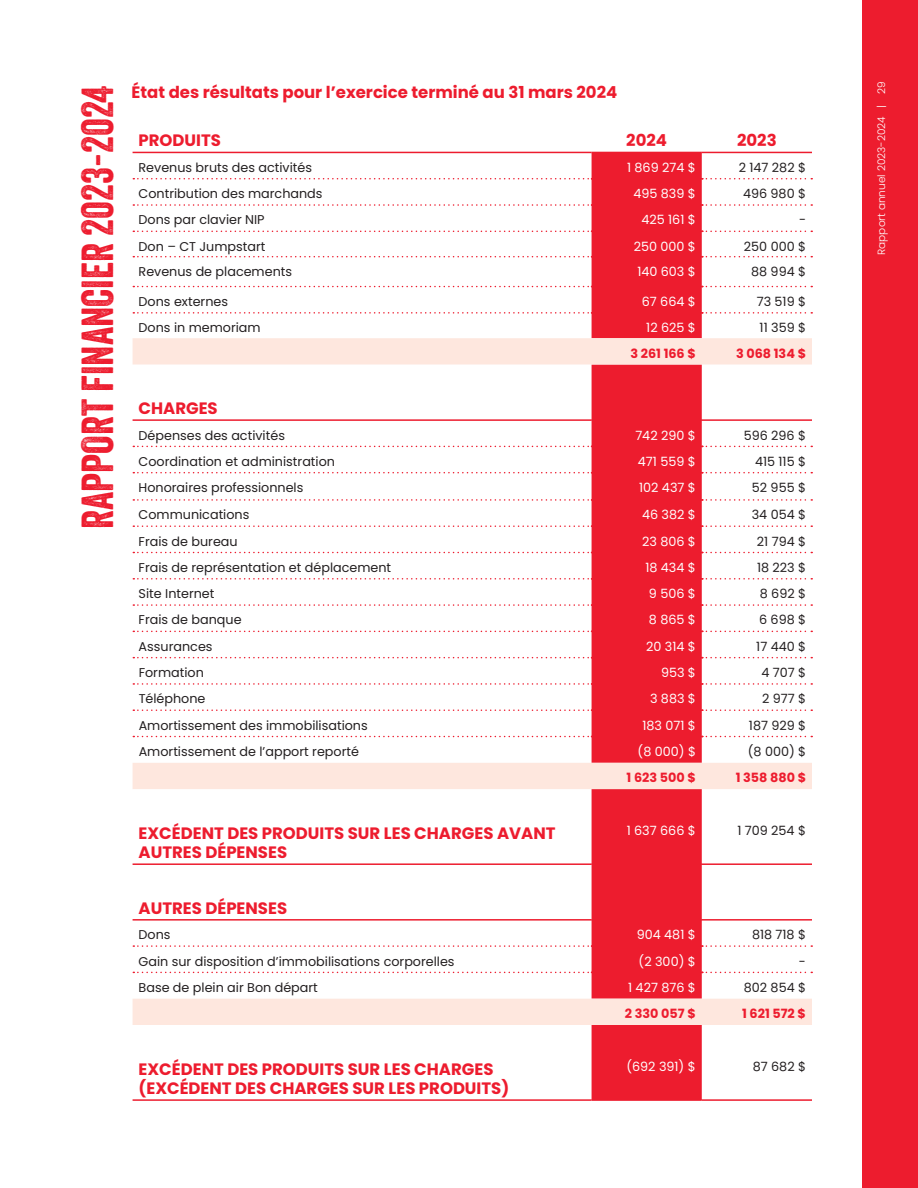
<style>
.page{position:relative;width:918px;height:1188px;background:#fff}
.page>*{position:absolute;margin:0;border:0;box-sizing:border-box;transform-origin:0 0}
.t1{font:43.5px "Veneer";color:#ed1c2e}
.t2{font:700 16.5px/19.5px "Poppins";color:#ed1c2e}
.t3{font:12.75px "Poppins";color:#231f20}
.t4{font:12.75px "Poppins";color:#fff}
.t5{font:700 12.75px "Poppins";color:#ed1c2e}
.t6{font:300 10.5px "Poppins";color:#fff}
</style>
<div class="page">
<div style="left:592px;top:153px;width:110px;height:946px;background:#ed1c2e"></div>
<svg style="left:133px;top:338px;width:679px;height:687px"></svg>
<hr style="left:133px;top:152px;width:459px;height:1px;background:#ed1c2e">
<hr style="left:592px;top:152px;width:110px;height:1px;background:#ed1c2e">
<hr style="left:702px;top:152px;width:110px;height:1px;background:#ed1c2e">
<hr style="left:133px;top:419px;width:459px;height:2px;background:#ed1c2e">
<hr style="left:592px;top:419px;width:110px;height:2px;background:#ed1c2e">
<hr style="left:702px;top:419px;width:110px;height:2px;background:#ed1c2e">
<hr style="left:133px;top:863px;width:459px;height:2px;background:#ed1c2e">
<hr style="left:592px;top:863px;width:110px;height:2px;background:#ed1c2e">
<hr style="left:702px;top:863px;width:110px;height:2px;background:#ed1c2e">
<hr style="left:133px;top:919px;width:459px;height:2px;background:#ed1c2e">
<hr style="left:592px;top:919px;width:110px;height:2px;background:#ed1c2e">
<hr style="left:702px;top:919px;width:110px;height:2px;background:#ed1c2e">
<hr style="left:133px;top:1099px;width:459px;height:2px;background:#ed1c2e">
<hr style="left:592px;top:1099px;width:110px;height:2px;background:#ed1c2e">
<hr style="left:702px;top:1099px;width:110px;height:2px;background:#ed1c2e">
<svg style="left:137px;top:178px;width:675px;height:1px"></svg>
<svg style="left:137px;top:204px;width:675px;height:2px"></svg>
<svg style="left:137px;top:231px;width:675px;height:1px"></svg>
<svg style="left:137px;top:256px;width:675px;height:1px"></svg>
<svg style="left:137px;top:286px;width:675px;height:1px"></svg>
<svg style="left:137px;top:312px;width:675px;height:2px"></svg>
<svg style="left:137px;top:446px;width:675px;height:1px"></svg>
<svg style="left:137px;top:472px;width:675px;height:1px"></svg>
<svg style="left:137px;top:499px;width:675px;height:2px"></svg>
<svg style="left:137px;top:525px;width:675px;height:2px"></svg>
<svg style="left:137px;top:552px;width:675px;height:1px"></svg>
<svg style="left:137px;top:578px;width:675px;height:2px"></svg>
<svg style="left:133px;top:604px;width:679px;height:2px"></svg>
<svg style="left:133px;top:631px;width:679px;height:1px"></svg>
<svg style="left:133px;top:657px;width:679px;height:1px"></svg>
<svg style="left:133px;top:683px;width:679px;height:2px"></svg>
<svg style="left:133px;top:709px;width:679px;height:2px"></svg>
<svg style="left:133px;top:736px;width:679px;height:1px"></svg>
<svg style="left:133px;top:945px;width:679px;height:2px"></svg>
<svg style="left:133px;top:972px;width:679px;height:1px"></svg>
<img style="left:132px;top:151px;width:5px;height:448px">
<div style="left:862px;top:0;width:56px;height:1188px;background:#ed1c2e"></div>
<h1 class="t1" style="left:71px;top:529px;width:445px;rotate:-90deg">RAPPORT FINANCIER 2023-2024</h1>
<p class="t6" style="left:876px;top:255px;width:175px;rotate:-90deg">Rapport annuel 2023-2024 | 29</p>
<p class="t2" style="left:132px;top:83px;width:487px">État des résultats pour l’exercice terminé au 31 mars 2024</p>
<p class="t2" style="left:139px;top:131px;width:84px">PRODUITS</p>
<p class="t2" style="left:626px;top:131px;width:42px">2024</p>
<p class="t2" style="left:737px;top:131px;width:41px">2023</p>
<p class="t3" style="left:139px;top:160px;width:175px">Revenus bruts des activités</p>
<p class="t4" style="left:627px;top:160px;width:70px">1 869 274 $</p>
<p class="t3" style="left:739px;top:160px;width:69px">2 147 282 $</p>
<p class="t3" style="left:139px;top:186px;width:186px">Contribution des marchands</p>
<p class="t4" style="left:633px;top:186px;width:64px">495 839 $</p>
<p class="t3" style="left:743px;top:186px;width:64px">496 980 $</p>
<p class="t3" style="left:139px;top:213px;width:128px">Dons par clavier NIP</p>
<p class="t4" style="left:641px;top:213px;width:56px">425 161 $</p>
<p class="t3" style="left:799px;top:213px;width:9px">-</p>
<p class="t3" style="left:139px;top:239px;width:128px">Don – CT Jumpstart</p>
<p class="t4" style="left:634px;top:239px;width:64px">250 000 $</p>
<p class="t3" style="left:744px;top:239px;width:64px">250 000 $</p>
<p class="t3" style="left:139px;top:264px;width:155px">Revenus de placements</p>
<p class="t4" style="left:637px;top:264px;width:60px">140 603 $</p>
<p class="t3" style="left:751px;top:264px;width:56px">88 994 $</p>
<p class="t3" style="left:139px;top:294px;width:91px">Dons externes</p>
<p class="t4" style="left:642px;top:294px;width:56px">67 664 $</p>
<p class="t3" style="left:757px;top:294px;width:51px">73 519 $</p>
<p class="t3" style="left:139px;top:320px;width:124px">Dons in memoriam</p>
<p class="t4" style="left:646px;top:320px;width:51px">12 625 $</p>
<p class="t3" style="left:760px;top:320px;width:48px">11 359 $</p>
<p class="t5" style="left:630px;top:346px;width:67px">3 261 166 $</p>
<p class="t5" style="left:736px;top:346px;width:72px">3 068 134 $</p>
<p class="t2" style="left:139px;top:399px;width:81px">CHARGES</p>
<p class="t3" style="left:139px;top:428px;width:148px">Dépenses des activités</p>
<p class="t4" style="left:635px;top:428px;width:62px">742 290 $</p>
<p class="t3" style="left:744px;top:428px;width:64px">596 296 $</p>
<p class="t3" style="left:139px;top:454px;width:198px">Coordination et administration</p>
<p class="t4" style="left:638px;top:454px;width:59px">471 559 $</p>
<p class="t3" style="left:755px;top:454px;width:53px">415 115 $</p>
<p class="t3" style="left:139px;top:480px;width:166px">Honoraires professionnels</p>
<p class="t4" style="left:639px;top:480px;width:58px">102 437 $</p>
<p class="t3" style="left:752px;top:480px;width:56px">52 955 $</p>
<p class="t3" style="left:139px;top:507px;width:112px">Communications</p>
<p class="t4" style="left:642px;top:507px;width:55px">46 382 $</p>
<p class="t3" style="left:752px;top:507px;width:56px">34 054 $</p>
<p class="t3" style="left:139px;top:534px;width:101px">Frais de bureau</p>
<p class="t4" style="left:642px;top:534px;width:55px">23 806 $</p>
<p class="t3" style="left:757px;top:534px;width:51px">21 794 $</p>
<p class="t3" style="left:139px;top:560px;width:254px">Frais de représentation et déplacement</p>
<p class="t4" style="left:645px;top:560px;width:52px">18 434 $</p>
<p class="t3" style="left:757px;top:560px;width:51px">18 223 $</p>
<p class="t3" style="left:139px;top:586px;width:77px">Site Internet</p>
<p class="t4" style="left:649px;top:586px;width:48px">9 506 $</p>
<p class="t3" style="left:760px;top:586px;width:48px">8 692 $</p>
<p class="t3" style="left:139px;top:613px;width:105px">Frais de banque</p>
<p class="t4" style="left:649px;top:613px;width:48px">8 865 $</p>
<p class="t3" style="left:759px;top:613px;width:49px">6 698 $</p>
<p class="t3" style="left:139px;top:639px;width:75px">Assurances</p>
<p class="t4" style="left:646px;top:639px;width:51px">20 314 $</p>
<p class="t3" style="left:756px;top:639px;width:51px">17 440 $</p>
<p class="t3" style="left:139px;top:665px;width:67px">Formation</p>
<p class="t4" style="left:661px;top:665px;width:36px">953 $</p>
<p class="t3" style="left:761px;top:665px;width:46px">4 707 $</p>
<p class="t3" style="left:139px;top:691px;width:68px">Téléphone</p>
<p class="t4" style="left:650px;top:691px;width:47px">3 883 $</p>
<p class="t3" style="left:762px;top:691px;width:46px">2 977 $</p>
<p class="t3" style="left:139px;top:718px;width:231px">Amortissement des immobilisations</p>
<p class="t4" style="left:643px;top:718px;width:55px">183 071 $</p>
<p class="t3" style="left:749px;top:718px;width:59px">187 929 $</p>
<p class="t3" style="left:139px;top:744px;width:222px">Amortissement de l’apport reporté</p>
<p class="t4" style="left:638px;top:744px;width:60px">(8 000) $</p>
<p class="t3" style="left:748px;top:744px;width:60px">(8 000) $</p>
<p class="t5" style="left:627px;top:770px;width:71px">1 623 500 $</p>
<p class="t5" style="left:736px;top:770px;width:72px">1 358 880 $</p>
<p class="t2" style="left:139px;top:823px;width:418px">EXCÉDENT DES PRODUITS SUR LES CHARGES AVANT<br>AUTRES DÉPENSES</p>
<p class="t4" style="left:627px;top:823px;width:71px">1 637 666 $</p>
<p class="t3" style="left:737px;top:823px;width:70px">1 709 254 $</p>
<p class="t2" style="left:139px;top:898px;width:150px">AUTRES DÉPENSES</p>
<p class="t3" style="left:139px;top:927px;width:33px">Dons</p>
<p class="t4" style="left:637px;top:927px;width:60px">904 481 $</p>
<p class="t3" style="left:752px;top:927px;width:55px">818 718 $</p>
<p class="t3" style="left:139px;top:954px;width:318px">Gain sur disposition d’immobilisations corporelles</p>
<p class="t4" style="left:639px;top:954px;width:59px">(2 300) $</p>
<p class="t3" style="left:799px;top:954px;width:9px">-</p>
<p class="t3" style="left:139px;top:980px;width:181px">Base de plein air Bon départ</p>
<p class="t4" style="left:628px;top:980px;width:69px">1 427 876 $</p>
<p class="t3" style="left:744px;top:980px;width:64px">802 854 $</p>
<p class="t5" style="left:625px;top:1006px;width:72px">2 330 057 $</p>
<p class="t5" style="left:742px;top:1006px;width:65px">1 621 572 $</p>
<p class="t2" style="left:139px;top:1059px;width:372px">EXCÉDENT DES PRODUITS SUR LES CHARGES (EXCÉDENT DES CHARGES SUR LES PRODUITS)</p>
<p class="t4" style="left:626px;top:1059px;width:71px">(692 391) $</p>
<p class="t3" style="left:753px;top:1059px;width:55px">87 682 $</p>
</div>
